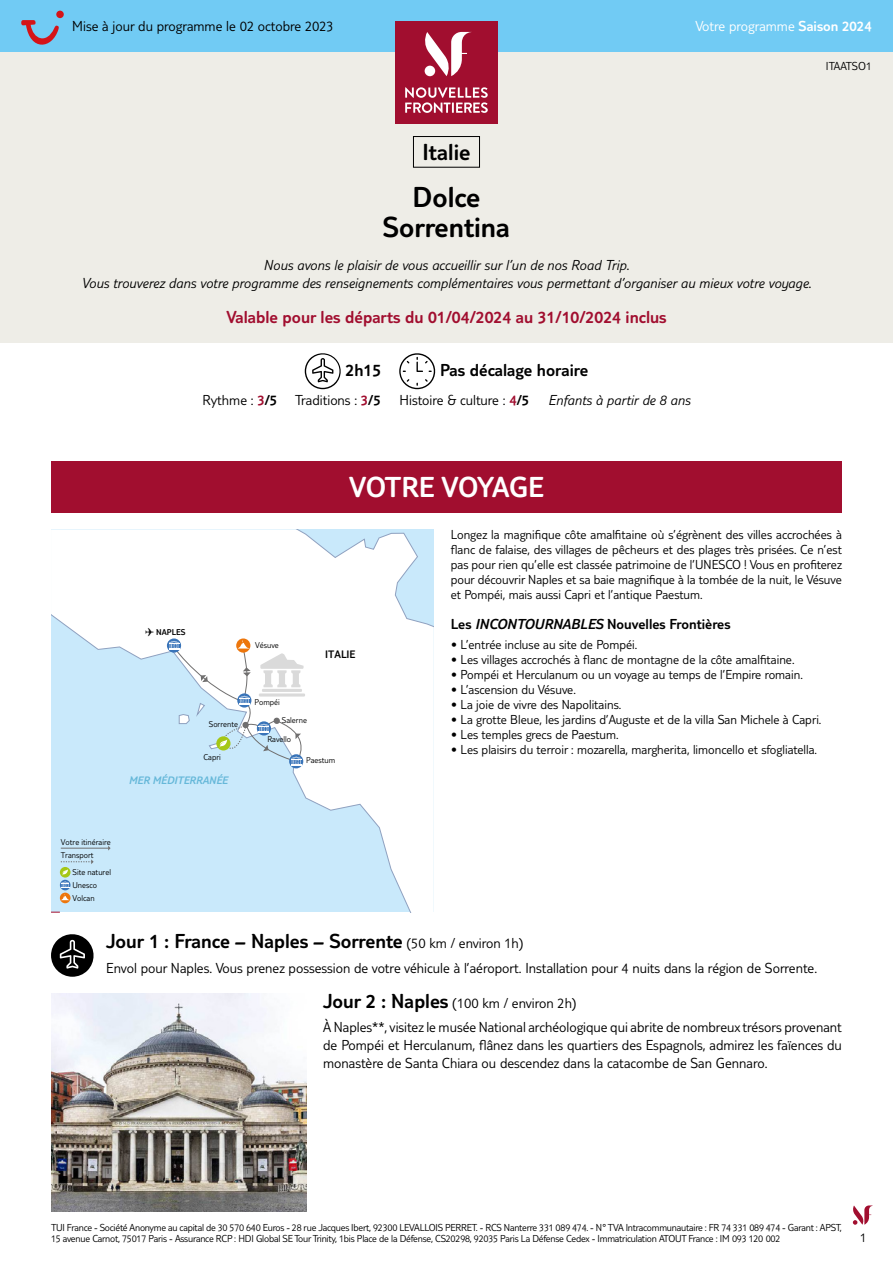
<style>
.page{position:relative;width:893px;height:1263px;background:#fff}
.page>*{position:absolute;margin:0;border:0;box-sizing:border-box;transform-origin:0 0}
.t1{font:300 30px/30px "TUI Type";color:#000;text-align:center}
.t2{font:300 30px "TUI Type";letter-spacing:-.015em;color:#fff}
.t3{font:300 24px "TUI Type";color:#000}
.t4{font:300 21px "TUI Type";color:#000}
.t5{font:300 18px "TUI Type";color:#a10e2f}
.t6{font:300 18px "TUI Type";color:#000}
.t7{font:300 15px/24.8px "TUI Type";color:#000}
.t8{font:italic 300 15px/18px "TUI Type";color:#000;text-align:center}
.t9{font:300 15px "TUI Type";color:#000}
.t10{font:300 15px "TUI Type";color:#fff}
.t11{font:300 13.5px/15px "TUI Type";color:#000;text-align:justify}
.t12{font:300 12px "TUI Type";color:#000}
.t13{font:italic 300 11.25px "TUI Type";color:#66b8d9}
.t14{font:300 11.25px "TUI Type";color:#000}
.t15{font:300 10.5px/10.5px "TUI Type";letter-spacing:-.02em;color:#000}
.t16{font:300 8.7px/13.6px "TUI Type";color:#000}
.t17{font:300 8.7px "TUI Type";color:#000}
.s1{font-style:inherit}
.s2{color:#a10e2f}
.s3{font-style:normal}
.s4{font-style:normal;color:#a10e2f}
.s5{font-style:italic}
.s6{font-size:15px}
.s7{font-size:21px}
</style>
<div class="page">
<svg style="left:853px;top:1205px;width:20px;height:20px"></svg>
<div style="left:0;top:0;width:893px;height:342px;background:#eeede7"></div>
<div style="left:0;top:0;width:893px;height:51px;background:#71cbf4"></div>
<div style="left:395px;top:21px;width:102px;height:102px;background:#a10e2f"></div>
<svg style="left:405px;top:87px;width:83px;height:26px"></svg>
<svg style="left:424px;top:32px;width:47px;height:44px"></svg>
<svg style="left:305px;top:353px;width:36px;height:36px"></svg>
<svg style="left:399px;top:353px;width:36px;height:36px"></svg>
<div style="left:413px;top:136px;width:67px;height:32px;border:1px solid #000"></div>
<div style="left:51px;top:461px;width:791px;height:51px;background:#a10e2f"></div>
<svg style="left:51px;top:529px;width:383px;height:383px"></svg>
<svg style="left:236px;top:638px;width:14px;height:15px"></svg>
<svg style="left:167px;top:638px;width:14px;height:15px"></svg>
<div style="left:289px;top:754px;width:14px;height:14px;background:#3974b9;border-radius:50%"></div>
<svg style="left:169px;top:640px;width:146px;height:126px"></svg>
<svg style="left:60px;top:893px;width:11px;height:10px"></svg>
<svg style="left:60px;top:880px;width:11px;height:10px"></svg>
<svg style="left:61px;top:881px;width:9px;height:19px"></svg>
<hr style="left:61px;top:848px;width:47px;height:1px;background:#706f6f">
<svg style="left:108px;top:846px;width:3px;height:4px"></svg>
<div style="left:60px;top:867px;width:11px;height:10px;background:#a5c715;border-radius:50%"></div>
<svg style="left:61px;top:859px;width:33px;height:16px"></svg>
<svg style="left:51px;top:934px;width:43px;height:43px"></svg>
<img style="left:51px;top:993px;width:255px;height:219px">
<svg style="left:21px;top:20px;width:38px;height:25px"></svg>
<div style="left:56px;top:11px;width:8px;height:7px;background:#d51317;border-radius:50%"></div>
<p class="t7" style="left:72px;top:14px;width:263px">Mise à jour du programme le 02 octobre 2023</p>
<h2 class="t3" style="left:422px;top:138px;width:50px">Italie</h2>
<h1 class="t1" style="left:383px;top:182px;width:129px">Dolce<br>Sorrentina</h1>
<p class="t10" style="left:695px;top:18px;width:178px">Votre programme <span class="s1">Saison 2024</span></p>
<p class="t12" style="left:826px;top:59px;width:47px">ITAATSO1</p>
<p class="t8" style="left:82px;top:255px;width:731px">Nous avons le plaisir de vous accueillir sur l’un de nos Road Trip.<br>Vous trouverez dans votre programme des renseignements complémentaires vous permettant d’organiser au mieux votre voyage.</p>
<h3 class="t5" style="left:226px;top:306px;width:442px">Valable pour les départs du 01/04/2024 au 31/10/2024 inclus</h3>
<h3 class="t6" style="left:345px;top:360px;width:37px">2h15</h3>
<h3 class="t6" style="left:440px;top:360px;width:150px">Pas décalage horaire</h3>
<p class="t7" style="left:203px;top:387px;width:180px">Rythme : <span class="s2">3</span><span class="s1">/5</span> Traditions : <span class="s2">3</span><span class="s1">/5</span></p>
<p class="t8" style="left:400px;top:391px;width:292px"><span class="s3">Histoire &amp; culture :</span> <span class="s4">4</span><span class="s3">/5</span> Enfants à partir de 8 ans</p>
<p class="t17" style="left:145px;top:627px;width:42px">✈ NAPLES</p>
<p class="t16" style="left:209px;top:717px;width:31px">Sorrente</p>
<p class="t16" style="left:204px;top:750px;width:19px">Capri</p>
<p class="t13" style="left:129px;top:773px;width:101px">MER MÉDITERRANÉE</p>
<h1 class="t2" style="left:349px;top:470px;width:196px">VOTRE VOYAGE</h1>
<p class="t16" style="left:255px;top:638px;width:25px">Vésuve</p>
<p class="t16" style="left:254px;top:695px;width:27px">Pompéi</p>
<p class="t16" style="left:282px;top:713px;width:27px">Salerne</p>
<p class="t16" style="left:267px;top:732px;width:25px">Ravello</p>
<p class="t14" style="left:325px;top:647px;width:32px">ITALIE</p>
<p class="t16" style="left:306px;top:753px;width:31px">Paestum</p>
<p class="t11" style="left:451px;top:526px;width:393px">Longez la magnifique côte amalfitaine où s’égrènent des villes accrochées à flanc de falaise, des villages de pêcheurs et des plages très prisées. Ce n’est pas pour rien qu’elle est classée patrimoine de l’UNESCO ! Vous en profiterez pour découvrir Naples et sa baie magnifique à la tombée de la nuit, le Vésuve et Pompéi, mais aussi Capri et l’antique Paestum.</p>
<p class="t9" style="left:451px;top:616px;width:281px">Les <span class="s5">INCONTOURNABLES</span> Nouvelles Frontières</p>
<p class="t11" style="left:451px;top:636px;width:188px">• L’entrée incluse au site de Pompéi.</p>
<p class="t11" style="left:451px;top:651px;width:345px">• Les villages accrochés à flanc de montagne de la côte amalfitaine.</p>
<p class="t11" style="left:451px;top:666px;width:354px">• Pompéi et Herculanum ou un voyage au temps de l’Empire romain.</p>
<p class="t11" style="left:451px;top:681px;width:127px">• L’ascension du Vésuve.</p>
<p class="t11" style="left:451px;top:696px;width:172px">• La joie de vivre des Napolitains.</p>
<p class="t11" style="left:451px;top:711px;width:372px">• La grotte Bleue, les jardins d’Auguste et de la villa San Michele à Capri.</p>
<p class="t11" style="left:451px;top:726px;width:169px">• Les temples grecs de Paestum.</p>
<p class="t11" style="left:451px;top:741px;width:368px">• Les plaisirs du terroir : mozarella, margherita, limoncello et sfogliatella.</p>
<p class="t16" style="left:61px;top:835px;width:52px">Votre itinéraire<br>Transport</p>
<p class="t16" style="left:72px;top:865px;width:40px">Site naturel</p>
<p class="t16" style="left:72px;top:878px;width:26px">Unesco</p>
<p class="t16" style="left:72px;top:891px;width:24px">Volcan</p>
<h3 class="t4" style="left:106px;top:929px;width:419px">Jour 1 : France – Naples – Sorrente <span class="s6">(50 km / environ 1h)</span></h3>
<p class="t7" style="left:106px;top:955px;width:712px">Envol pour Naples. Vous prenez possession de votre véhicule à l’aéroport. Installation pour 4 nuits dans la région de Sorrente.</p>
<p class="t7" style="left:323px;top:990px;width:520px"><span class="s7">Jour 2 : Naples</span> (100 km / environ 2h)<br>À Naples**, visitez le musée National archéologique qui abrite de nombreux trésors provenant</p>
<p class="t7" style="left:323px;top:1036px;width:520px;line-height:18px">de Pompéi et Herculanum, flânez dans les quartiers des Espagnols, admirez les faïences du monastère de Santa Chiara ou descendez dans la catacombe de San Gennaro.</p>
<p class="t15" style="left:51px;top:1222px;width:792px">TUI France - Société Anonyme au capital de 30 570 640 Euros - 28 rue Jacques Ibert, 92300 LEVALLOIS PERRET. - RCS Nanterre 331 089 474. - N° TVA Intracommunautaire : FR 74 331 089 474 - Garant : APST,<br>15 avenue Carnot, 75017 Paris - Assurance RCP : HDI Global SE Tour Trinity, 1bis Place de la Défense, CS20298, 92035 Paris La Défense Cedex - Immatriculation ATOUT France : IM 093 120 002</p>
<p class="t11" style="left:860px;top:1229px;width:8px">1</p>
</div>
